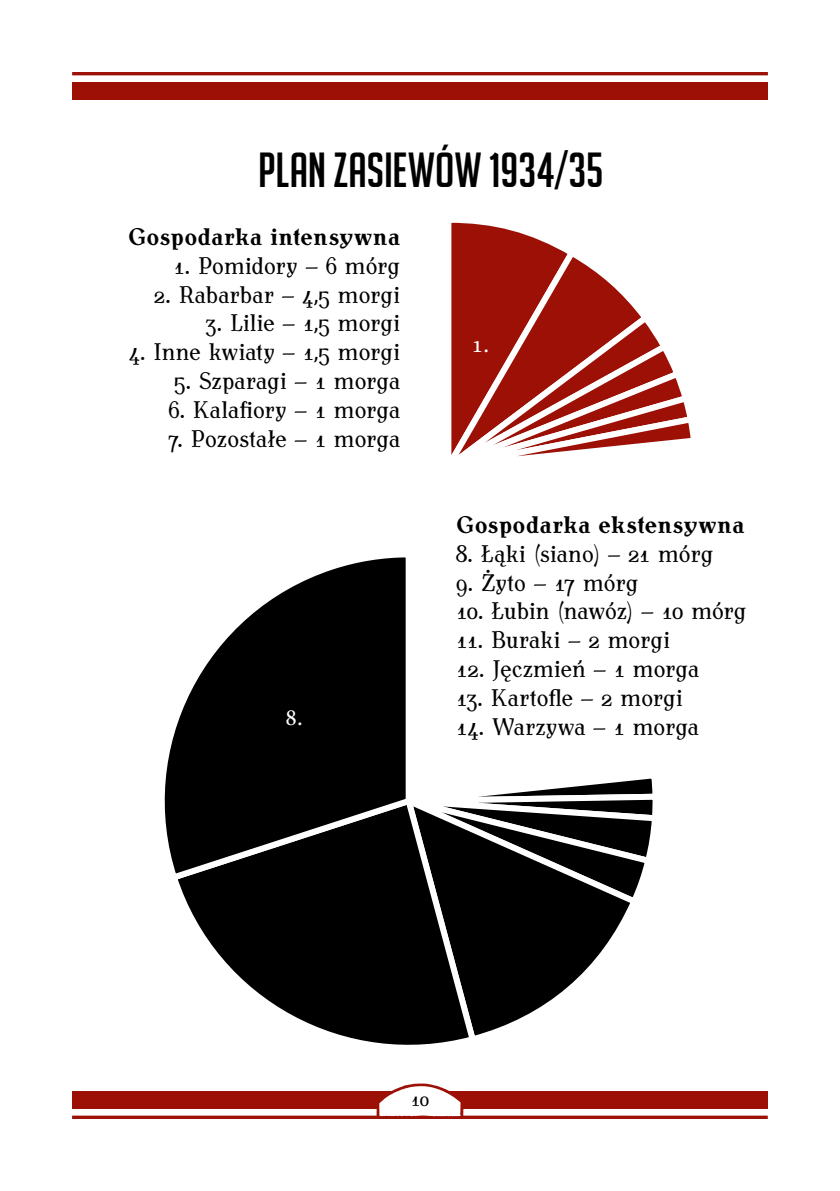
<style>
.page{position:relative;width:840px;height:1191px;background:#fff}
.page>*{position:absolute;margin:0;border:0;box-sizing:border-box;transform-origin:0 0}
.t1{font:48px "Big Noodle Titling";color:#000}
.t2{font:24px "Antykwa Torunska Cond";letter-spacing:.005em;color:#000}
.t3{font:700 24px "Antykwa Torunska Cond";letter-spacing:.01em;color:#000}
.t4{font:24px "Adobe Hebrew";color:#fff}
.t5{font:20px "Antykwa Torunska Cond";color:#000}
</style>
<div class="page">
<hr style="left:72px;top:72px;width:695px;height:3px;background:#9c1006">
<div style="left:72px;top:82px;width:695px;height:17px;background:#9c1006"></div>
<svg style="left:72px;top:1115px;width:695px;height:4px;background:#ac362e"></svg>
<div style="left:72px;top:1092px;width:695px;height:17px;background:#9c1006"></div>
<svg style="left:376px;top:1083px;width:87px;height:36px"></svg>
<svg style="left:451px;top:222px;width:240px;height:235px"></svg>
<svg style="left:514px;top:778px;width:139px;height:97px"></svg>
<svg style="left:479px;top:793px;width:162px;height:242px"></svg>
<svg style="left:179px;top:796px;width:300px;height:249px"></svg>
<svg style="left:164px;top:557px;width:252px;height:328px"></svg>
<h1 class="t1" style="left:258px;top:144px;width:347px">PLAN ZASIEWÓW 1934/35</h1>
<p class="t3" style="left:128px;top:219px;width:273px">Gospodarka intensywna</p>
<p class="t2" style="left:173px;top:247px;width:228px">1. Pomidory – 6 mórg</p>
<p class="t2" style="left:154px;top:276px;width:247px">2. Rabarbar – 4,5 morgi</p>
<p class="t2" style="left:205px;top:305px;width:196px">3. Lilie – 1,5 morgi</p>
<p class="t2" style="left:129px;top:334px;width:272px">4. Inne kwiaty – 1,5 morgi</p>
<p class="t2" style="left:174px;top:363px;width:227px">5. Szparagi – 1 morga</p>
<p class="t2" style="left:168px;top:391px;width:233px">6. Kalafiory – 1 morga</p>
<p class="t2" style="left:168px;top:420px;width:234px">7. Pozostałe – 1 morga</p>
<p class="t4" style="left:471px;top:329px;width:19px">1.</p>
<p class="t4" style="left:285px;top:702px;width:19px">8.</p>
<p class="t3" style="left:456px;top:507px;width:289px">Gospodarka ekstensywna</p>
<p class="t2" style="left:456px;top:535px;width:258px">8. Łąki (siano) – 21 mórg</p>
<p class="t2" style="left:456px;top:564px;width:183px">9. Żyto – 17 mórg</p>
<p class="t2" style="left:456px;top:593px;width:292px">10. Łubin (nawóz) – 10 mórg</p>
<p class="t2" style="left:456px;top:622px;width:215px">11. Buraki – 2 morgi</p>
<p class="t2" style="left:456px;top:651px;width:244px">12. Jęczmień – 1 morga</p>
<p class="t2" style="left:456px;top:679px;width:228px">13. Kartofle – 2 morgi</p>
<p class="t2" style="left:456px;top:708px;width:244px">14. Warzywa – 1 morga</p>
<p class="t5" style="left:410px;top:1084px;width:20px">10</p>
</div>
